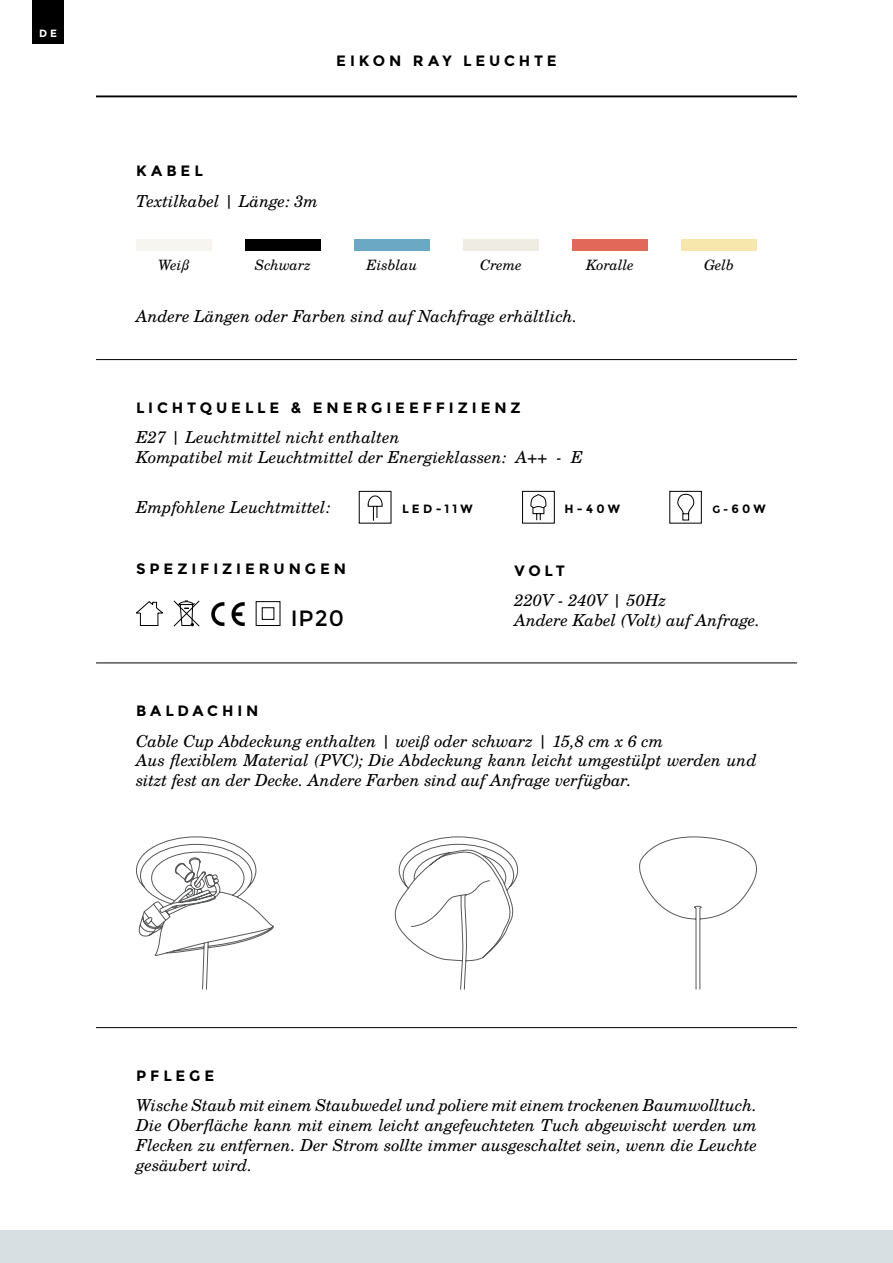
<style>
.page{position:relative;width:893px;height:1263px;background:#fff}
.page>*{position:absolute;margin:0;border:0;box-sizing:border-box;transform-origin:0 0}
.t1{font:22.05px "Montserrat";color:#000}
.t2{font:italic 16.5px/19.8px "Te X Gyre Schola";color:#000}
.t3{font:700 15px "Montserrat";letter-spacing:.26em;color:#000}
.t4{font:italic 14.25px "Te X Gyre Schola";color:#000}
.t5{font:700 12px "Montserrat";letter-spacing:.26em;color:#000}
.t6{font:700 10.5px "Montserrat";color:#fff}
.s1{font-size:10.5px}
</style>
<div class="page">
<div style="left:0;top:1230px;width:893px;height:33px;background:#d8dfe2"></div>
<div style="left:32px;top:0;width:32px;height:44px;background:#000"></div>
<hr style="left:96px;top:96px;width:701px;height:1px;background:#000">
<svg style="left:136px;top:836px;width:138px;height:154px"></svg>
<svg style="left:639px;top:836px;width:118px;height:154px"></svg>
<svg style="left:394px;top:836px;width:124px;height:154px"></svg>
<hr style="left:96px;top:1027px;width:701px;height:1px;background:#000">
<hr style="left:96px;top:662px;width:701px;height:1px;background:#000">
<hr style="left:96px;top:359px;width:701px;height:1px;background:#000">
<svg style="left:522px;top:491px;width:33px;height:33px"></svg>
<svg style="left:358px;top:491px;width:34px;height:33px"></svg>
<svg style="left:255px;top:601px;width:26px;height:25px"></svg>
<svg style="left:136px;top:601px;width:28px;height:25px"></svg>
<img style="left:211px;top:602px;width:34px;height:24px">
<svg style="left:173px;top:600px;width:27px;height:27px"></svg>
<div style="left:136px;top:239px;width:76px;height:12px;background:#f6f5f0"></div>
<div style="left:245px;top:239px;width:76px;height:12px;background:#000"></div>
<div style="left:354px;top:239px;width:76px;height:12px;background:#6ba8c3"></div>
<div style="left:463px;top:239px;width:76px;height:12px;background:#efece3"></div>
<div style="left:572px;top:239px;width:76px;height:12px;background:#e26959"></div>
<div style="left:681px;top:239px;width:76px;height:12px;background:#f8e7ac"></div>
<svg style="left:669px;top:491px;width:33px;height:33px"></svg>
<p class="t6" style="left:39px;top:27px;width:19px">D E</p>
<p class="t3" style="left:336px;top:52px;width:222px">EIKON RAY LEUCHTE</p>
<p class="t3" style="left:136px;top:162px;width:14px">KAB</p>
<p class="t3" style="left:181px;top:162px;width:24px">E L</p>
<p class="t2" style="left:136px;top:190px;width:184px">Textilkabel | Länge: 3m</p>
<p class="t4" style="left:158px;top:254px;width:33px">Weiß</p>
<p class="t4" style="left:255px;top:254px;width:58px">Schwarz</p>
<p class="t4" style="left:366px;top:254px;width:52px">Eisblau</p>
<p class="t4" style="left:480px;top:254px;width:43px">Creme</p>
<p class="t4" style="left:586px;top:254px;width:49px">Koralle</p>
<p class="t4" style="left:704px;top:254px;width:32px">Gelb</p>
<p class="t2" style="left:136px;top:306px;width:443px">Andere Längen oder Farben sind auf Nachfrage erhältlich.</p>
<p class="t3" style="left:136px;top:399px;width:386px">LICHTQUELLE &amp; ENERGIEEFFIZIENZ</p>
<p class="t2" style="left:136px;top:427px;width:448px">E27 | Leuchtmittel nicht enthalten<br>Kompatibel mit Leuchtmittel der Energieklassen: A++ - E</p>
<p class="t2" style="left:136px;top:496px;width:196px">Empfohlene Leuchtmittel:</p>
<p class="t5" style="left:402px;top:502px;width:72px">LED-11W</p>
<p class="t5" style="left:564px;top:502px;width:57px">H -40W</p>
<p class="t5" style="left:712px;top:502px;width:55px"><span class="s1">G -</span>60W</p>
<p class="t3" style="left:136px;top:560px;width:212px">SPEZIFIZIERUNGEN</p>
<h1 class="t1" style="left:291px;top:605px;width:55px">IP20</h1>
<p class="t3" style="left:514px;top:561px;width:52px">VOLT</p>
<p class="t2" style="left:514px;top:589px;width:247px">220V - 240V | 50Hz<br>Andere Kabel (Volt) auf Anfrage.</p>
<p class="t3" style="left:136px;top:702px;width:124px">BALDACHIN</p>
<p class="t2" style="left:136px;top:730px;width:622px">Cable Cup Abdeckung enthalten | weiß oder schwarz | 15,8 cm x 6 cm<br>Aus flexiblem Material (PVC); Die Abdeckung kann leicht umgestülpt werden und sitzt fest an der Decke. Andere Farben sind auf Anfrage verfügbar.</p>
<p class="t3" style="left:136px;top:1067px;width:79px">P FLEGE</p>
<p class="t2" style="left:136px;top:1095px;width:622px;text-align:justify">Wische Staub mit einem Staubwedel und poliere mit einem trockenen Baumwolltuch.<br>Die Oberfläche kann mit einem leicht angefeuchteten Tuch abgewischt werden um Flecken zu entfernen. Der Strom sollte immer ausgeschaltet sein, wenn die Leuchte gesäubert wird.</p>
</div>
